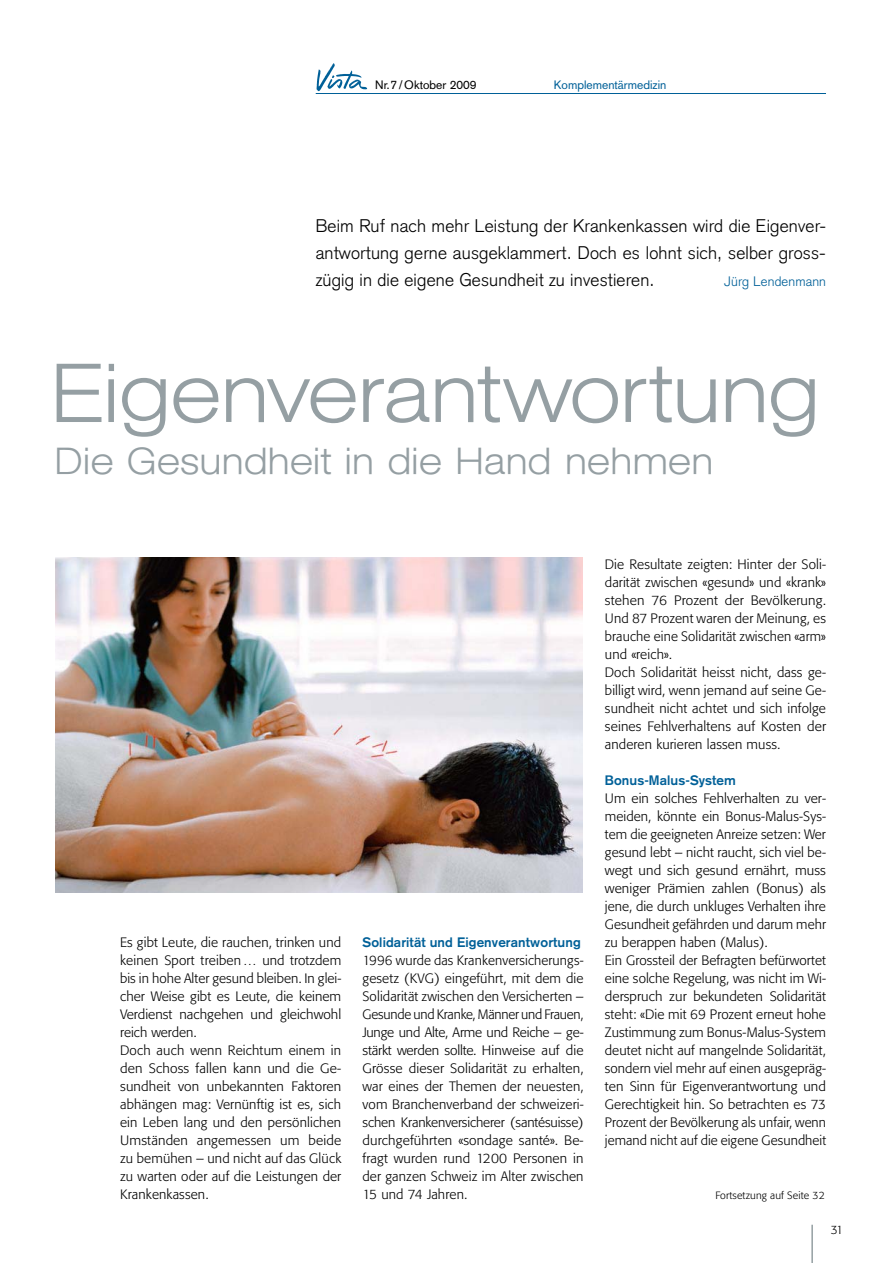
<style>
.page{position:relative;width:893px;height:1263px;background:#fff}
.page>*{position:absolute;margin:0;border:0;box-sizing:border-box;transform-origin:0 0}
.t1{font:300 expanded 82.5px "AK12";letter-spacing:-.01em;color:#959fa3}
.t2{font:300 expanded 37.5px "AK12";color:#959fa3}
.t3{font:300 18px/27px "Akzidenz Grotesk";letter-spacing:.01em;color:#000;text-align:justify}
.t4{font:300 13.5px/18px "Formata BQ";letter-spacing:.01em;color:#000}
.t5{font:700 13.5px "Akzidenz Grotesk";letter-spacing:.01em;color:#006098}
.t6{font:300 13.5px "Akzidenz Grotesk";letter-spacing:.01em;color:#006098}
.t7{font:12px "Akzidenz Grotesk";color:#006098}
.t8{font:12px "Akzidenz Grotesk";color:#000}
.t9{font:300 12px "Formata BQ";color:#000}
.t10{font:300 10.5px "Formata BQ";letter-spacing:.01em;color:#000}
</style>
<div class="page">
<hr style="left:811px;top:1225px;width:2px;height:38px;background:#959fa3">
<img style="left:316px;top:63px;width:52px;height:29px">
<hr style="left:316px;top:93px;width:510px;height:1px;background:#006098">
<img style="left:55px;top:557px;width:528px;height:336px">
<p class="t8" style="left:375px;top:80px;width:103px">Nr. 7 / Oktober 2009</p>
<p class="t7" style="left:554px;top:80px;width:114px">Komplementärmedizin</p>
<h3 class="t3" style="left:316px;top:214px;width:512px">Beim Ruf nach mehr Leistung der Krankenkassen wird die Eigenver&shy;antwortung gerne ausgeklammert. Doch es lohnt sich, selber gross&shy;zügig in die eigene Gesundheit zu investieren.</h3>
<p class="t6" style="left:725px;top:276px;width:103px">Jürg Lendenmann</p>
<h1 class="t1" style="left:49px;top:364px;width:772px">Eigenverantwortung</h1>
<h2 class="t2" style="left:54px;top:448px;width:661px">Die Gesundheit in die Hand nehmen</h2>
<p class="t4" style="left:120px;top:935px;width:223px">Es gibt Leute, die rauchen, trinken und keinen Sport treiben … und trotzdem bis in hohe Alter gesund bleiben. In glei&shy;cher Weise gibt es Leute, die keinem<br>Verdienst nachgehen und gleichwohl reich werden.<br>Doch auch wenn Reichtum einem in den Schoss fallen kann und die Ge&shy;sundheit von unbekannten Faktoren abhängen mag: Vernünftig ist es, sich ein Leben lang und den persönlichen<br>Umständen angemessen um beide zu bemühen – und nicht auf das Glück zu warten oder auf die Leistungen der<br>Krankenkassen.</p>
<p class="t5" style="left:362px;top:937px;width:220px">Solidarität und Eigenverantwortung</p>
<p class="t4" style="left:362px;top:953px;width:223px;text-align:justify">1996 wurde das Krankenversicherungs&shy;gesetz (KVG) eingeführt, mit dem die Solidarität zwischen den Versicherten – Gesunde und Kranke, Männer und Frauen, Junge und Alte, Arme und Reiche – ge&shy;stärkt werden sollte. Hinweise auf die Grösse dieser Solidarität zu erhalten, war eines der Themen der neuesten, vom Branchenverband der schweizeri&shy;schen Krankenversicherer (santésuisse) durchgeführten «sondage santé». Be&shy;fragt wurden rund 1200 Personen in der ganzen Schweiz im Alter zwischen 15 und 74 Jahren.</p>
<p class="t4" style="left:605px;top:557px;width:223px">Die Resultate zeigten: Hinter der Soli&shy;darität zwischen «gesund» und «krank» stehen 76 Prozent der Bevölkerung.<br>Und 87 Prozent waren der Meinung, es brauche eine Solidarität zwischen «arm» und «reich».<br>Doch Solidarität heisst nicht, dass ge&shy;billigt wird, wenn jemand auf seine Ge&shy;sundheit nicht achtet und sich infolge seines Fehlverhaltens auf Kosten der anderen kurieren lassen muss.</p>
<p class="t5" style="left:605px;top:775px;width:133px">Bonus-Malus-System</p>
<p class="t4" style="left:605px;top:791px;width:223px">Um ein solches Fehlverhalten zu ver&shy;meiden, könnte ein Bonus-Malus-Sys&shy;tem die geeigneten Anreize setzen: Wer gesund lebt – nicht raucht, sich viel be&shy;wegt und sich gesund ernährt, muss weniger Prämien zahlen (Bonus) als jene, die durch unkluges Verhalten ihre Gesundheit gefährden und darum mehr zu berappen haben (Malus).<br>Ein Grossteil der Befragten befürwortet eine solche Regelung, was nicht im Wi&shy;derspruch zur bekundeten Solidarität steht: «Die mit 69 Prozent erneut hohe Zustimmung zum Bonus-Malus-System deutet nicht auf mangelnde Solidarität, sondern viel mehr auf einen ausgepräg&shy;ten Sinn für Eigenverantwortung und Gerechtigkeit hin. So betrachten es 73<br>Prozent der Bevölkerung als unfair, wenn jemand nicht auf die eigene Gesundheit</p>
<p class="t10" style="left:715px;top:1191px;width:111px">Fortsetzung auf Seite 32</p>
<p class="t9" style="left:831px;top:1224px;width:14px">31</p>
</div>
